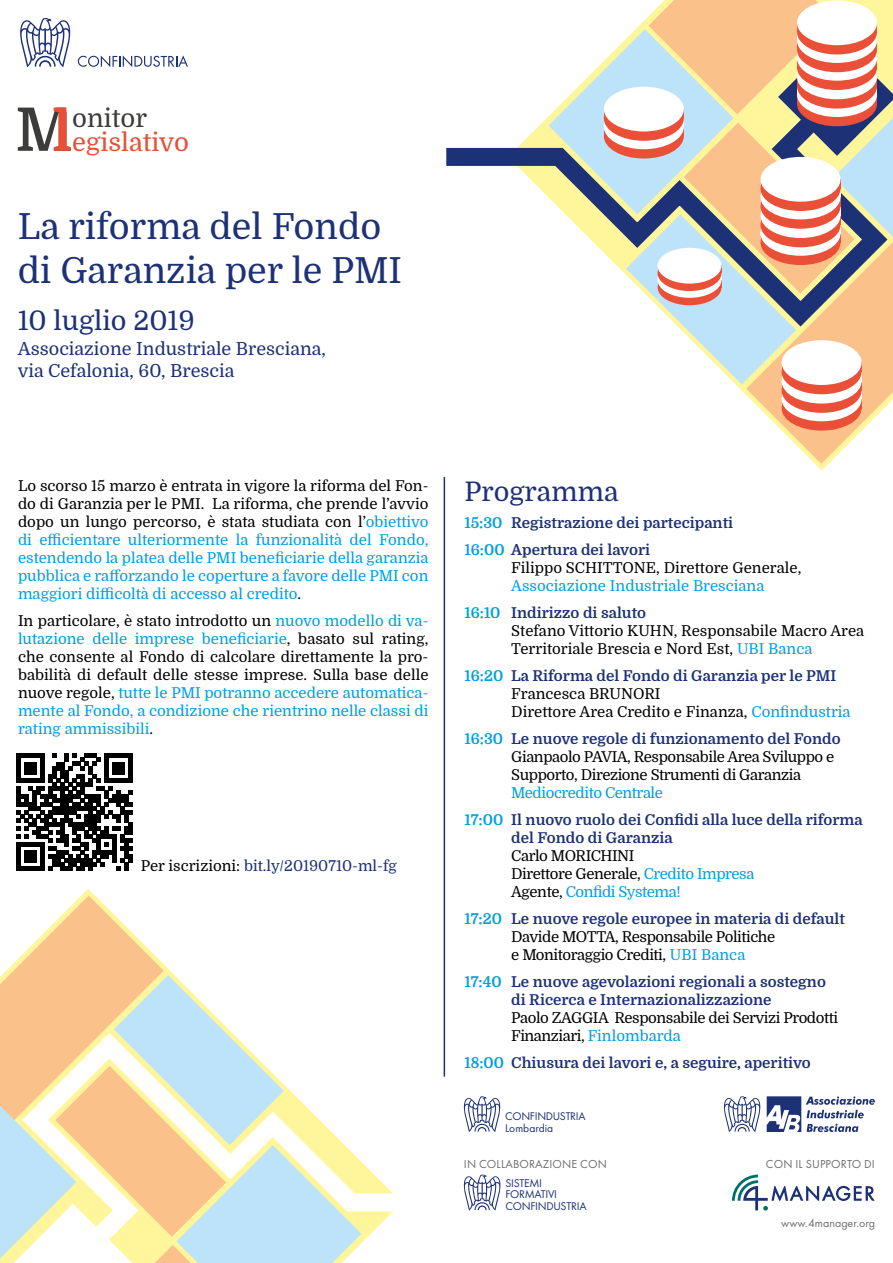
<style>
.page{position:relative;width:893px;height:1263px;background:#fff}
.page>*{position:absolute;margin:0;border:0;box-sizing:border-box;transform-origin:0 0}
.t1{font:36px/43.2px "Domine";color:#1d3176}
.t2{font:27px "Domine";color:#1d3176}
.t3{font:25.65px "Domine";color:#e94f35}
.t4{font:25.65px "Domine";color:#3c3c3b}
.t5{font:18px/21.6px "Domine";color:#1d3176}
.t6{font:15px/18px "Domine";letter-spacing:-.03em;color:#000}
.t7{font:15px/18px "Domine";color:#009fe3;text-align:justify}
.t8{font:700 15px/27px "Domine";color:#1d3176}
.t9{font:15px/18px "Domine";color:#000}
.t10{font:15px "Domine";color:#1d3176}
.t11{font:12px "Futura PT";letter-spacing:.01em;color:#706f6f}
.t12{font:11.7px/11.7px "Futura PT";letter-spacing:-.025em;color:#1d3176}
.t13{font:11.55px/11.6px "Futura PT";letter-spacing:-.01em;color:#1d3176}
.s1{color:#000}
.s2{color:#009fe3}
.s3{font-weight:700}
.s4{font-weight:700;color:#1d3176}
.s5{font-weight:700;color:#009fe3}
.s6{font-weight:400;color:#009fe3}
</style>
<div class="page">
<svg style="left:18px;top:108px;width:53px;height:43px"></svg>
<svg style="left:20px;top:18px;width:51px;height:49px"></svg>
<svg style="left:78px;top:55px;width:110px;height:12px"></svg>
<svg style="left:361px;top:1020px;width:85px;height:224px"></svg>
<svg style="left:0;top:896px;width:361px;height:367px"></svg>
<svg style="left:446px;top:117px;width:102px;height:80px"></svg>
<svg style="left:548px;top:0;width:345px;height:464px"></svg>
<div style="left:760px;top:220px;width:80px;height:45px;background:#ea4f37;border-radius:50%"></div>
<div style="left:760px;top:211px;width:80px;height:45px;background:#fff;border-radius:50%"></div>
<div style="left:760px;top:203px;width:80px;height:44px;background:#ea4f37;border-radius:50%"></div>
<svg style="left:760px;top:219px;width:80px;height:6px"></svg>
<div style="left:760px;top:193px;width:80px;height:45px;background:#fff;border-radius:50%"></div>
<div style="left:760px;top:184px;width:80px;height:45px;background:#ea4f37;border-radius:50%"></div>
<svg style="left:760px;top:200px;width:80px;height:6px"></svg>
<div style="left:760px;top:175px;width:80px;height:44px;background:#fff;border-radius:50%"></div>
<div style="left:760px;top:166px;width:80px;height:45px;background:#ea4f37;border-radius:50%"></div>
<div style="left:760px;top:157px;width:80px;height:45px;background:#fff;border-radius:50%"></div>
<div style="left:797px;top:82px;width:80px;height:44px;background:#ea4f37;border-radius:50%"></div>
<div style="left:797px;top:72px;width:80px;height:45px;background:#fff;border-radius:50%"></div>
<div style="left:797px;top:85px;width:80px;height:10px;background:#fff"></div>
<svg style="left:797px;top:64px;width:80px;height:45px"></svg>
<svg style="left:797px;top:80px;width:80px;height:6px"></svg>
<div style="left:797px;top:54px;width:80px;height:45px;background:#fff;border-radius:50%"></div>
<div style="left:797px;top:45px;width:80px;height:45px;background:#ea4f37;border-radius:50%"></div>
<svg style="left:797px;top:36px;width:80px;height:45px"></svg>
<div style="left:797px;top:49px;width:80px;height:9px;background:#f9d6d1"></div>
<div style="left:797px;top:27px;width:80px;height:45px;background:#ea4f37;border-radius:50%"></div>
<div style="left:797px;top:18px;width:80px;height:45px;background:#fff;border-radius:50%"></div>
<div style="left:797px;top:10px;width:80px;height:44px;background:#ea4f37;border-radius:50%"></div>
<div style="left:797px;top:0;width:80px;height:45px;background:#fff;border-radius:50%"></div>
<svg style="left:782px;top:386px;width:80px;height:45px"></svg>
<div style="left:782px;top:376px;width:80px;height:45px;background:#fff;border-radius:50%"></div>
<div style="left:782px;top:368px;width:80px;height:45px;background:#ea4f37;border-radius:50%"></div>
<svg style="left:782px;top:359px;width:80px;height:45px"></svg>
<svg style="left:782px;top:375px;width:80px;height:6px"></svg>
<div style="left:782px;top:349px;width:80px;height:45px;background:#ea4f37;border-radius:50%"></div>
<div style="left:782px;top:340px;width:80px;height:45px;background:#fff;border-radius:50%"></div>
<svg style="left:464px;top:1174px;width:37px;height:36px"></svg>
<svg style="left:732px;top:1174px;width:143px;height:36px"></svg>
<hr style="left:444px;top:477px;width:1px;height:599px;background:#1d3176">
<svg style="left:16px;top:754px;width:117px;height:116px"></svg>
<svg style="left:464px;top:1096px;width:37px;height:36px"></svg>
<svg style="left:724px;top:1096px;width:37px;height:36px"></svg>
<svg style="left:767px;top:1096px;width:108px;height:36px"></svg>
<h3 class="t4" style="left:72px;top:103px;width:76px">onitor</h3>
<h3 class="t3" style="left:72px;top:128px;width:118px">egislativo</h3>
<h1 class="t1" style="left:18px;top:206px;width:386px">La riforma del Fondo di Garanzia per le PMI</h1>
<h2 class="t2" style="left:18px;top:305px;width:178px">10 luglio 2019</h2>
<p class="t5" style="left:18px;top:339px;width:310px">Associazione Industriale Bresciana, via Cefalonia, 60, Brescia</p>
<p class="t7" style="left:18px;top:476px;width:412px"><span class="s1">Lo scorso 15 marzo è entrata in vigore la riforma del Fon&shy;do di Garanzia per le PMI. La riforma, che prende l’avvio dopo un lungo percorso, è stata studiata con l’</span>obiettivo di efficientare ulteriormente la funzionalità del Fondo, estendendo la platea delle PMI beneficiarie della garanzia pubblica e rafforzando le coperture a favore delle PMI con maggiori difficoltà di accesso al credito<span class="s1">.</span></p>
<p class="t6" style="left:18px;top:611px;width:412px;text-align:justify">In particolare, è stato introdotto un <span class="s2">nuovo modello di va&shy;lutazione delle imprese beneficiarie</span>, basato sul rating, che consente al Fondo di calcolare direttamente la pro&shy;babilità di default delle stesse imprese. Sulla base delle nuove regole, <span class="s2">tutte le PMI potranno accedere automatica&shy;mente al Fondo, a condizione che rientrino nelle classi di rating ammissibili</span>.</p>
<p class="t10" style="left:141px;top:857px;width:258px"><span class="s1">Per iscrizioni:</span> bit.ly/20190710-ml-fg</p>
<h2 class="t2" style="left:464px;top:477px;width:156px">Programma</h2>
<p class="t8" style="left:464px;top:510px;width:270px"><span class="s2">15:30</span> Registrazione dei partecipanti<br><span class="s2">16:00</span> Apertura dei lavori</p>
<p class="t9" style="left:511px;top:559px;width:292px">Filippo SCHITTONE, Direttore Generale,</p>
<p class="t7" style="left:464px;top:573px;width:301px;line-height:27px;text-indent:47px">Associazione Industriale Bresciana<br><span class="s3">16:10</span> <span class="s4">Indirizzo di saluto</span></p>
<p class="t9" style="left:511px;top:622px;width:354px">Stefano Vittorio KUHN, Responsabile Macro Area<br>Territoriale Brescia e Nord Est, <span class="s2">UBI Banca</span></p>
<p class="t9" style="left:511px;top:667px;width:341px;text-indent:-47px"><span class="s5">16:20</span> <span class="s4">La Riforma del Fondo di Garanzia per le PMI<br></span>Francesca BRUNORI<br>Direttore Area Credito e Finanza, <span class="s2">Confindustria</span></p>
<p class="t6" style="left:511px;top:730px;width:331px;text-indent:-47px"><span class="s5">16:30</span> <span class="s4">Le nuove regole di funzionamento del Fondo<br></span>Gianpaolo PAVIA, Responsabile Area Sviluppo e<br>Supporto, Direzione Strumenti di Garanzia</p>
<p class="t8" style="left:464px;top:780px;width:400px;text-indent:47px"><span class="s6">Mediocredito Centrale<br></span><span class="s2">17:00</span> Il nuovo ruolo dei Confidi alla luce della riforma</p>
<p class="t8" style="left:511px;top:825px;width:163px">del Fondo di Garanzia</p>
<p class="t6" style="left:511px;top:847px;width:245px">Carlo MORICHINI<br>Direttore Generale, <span class="s2">Credito Impresa<br></span>Agente, <span class="s2">Confidi Systema!</span></p>
<p class="t6" style="left:511px;top:910px;width:335px;text-indent:-47px"><span class="s5">17:20</span> <span class="s4">Le nuove regole europee in materia di default<br></span>Davide MOTTA, Responsabile Politiche<br>e Monitoraggio Crediti, <span class="s2">UBI Banca</span></p>
<p class="t8" style="left:464px;top:973px;width:363px;line-height:18px;text-align:center"><span class="s2">17:40</span> Le nuove agevolazioni regionali a sostegno di Ricerca e Internazionalizzazione</p>
<p class="t6" style="left:511px;top:1009px;width:328px">Paolo ZAGGIA Responsabile dei Servizi Prodotti<br>Finanziari, <span class="s2">Finlombarda</span></p>
<p class="t8" style="left:464px;top:1050px;width:348px"><span class="s2">18:00</span> Chiusura dei lavori e, a seguire, aperitivo</p>
<p class="t13" style="left:505px;top:1110px;width:82px">CONFINDUSTRIA<br>Lombardia</p>
<p class="t11" style="left:464px;top:1156px;width:144px">IN COLLABORAZIONE CON</p>
<p class="t11" style="left:766px;top:1156px;width:111px">CON IL SUPPORTO DI</p>
<p class="t12" style="left:505px;top:1177px;width:83px">SISTEMI<br>FORMATIVI<br>CONFINDUSTRIA</p>
<p class="t11" style="left:781px;top:1216px;width:95px">www.4manager.org</p>
</div>
